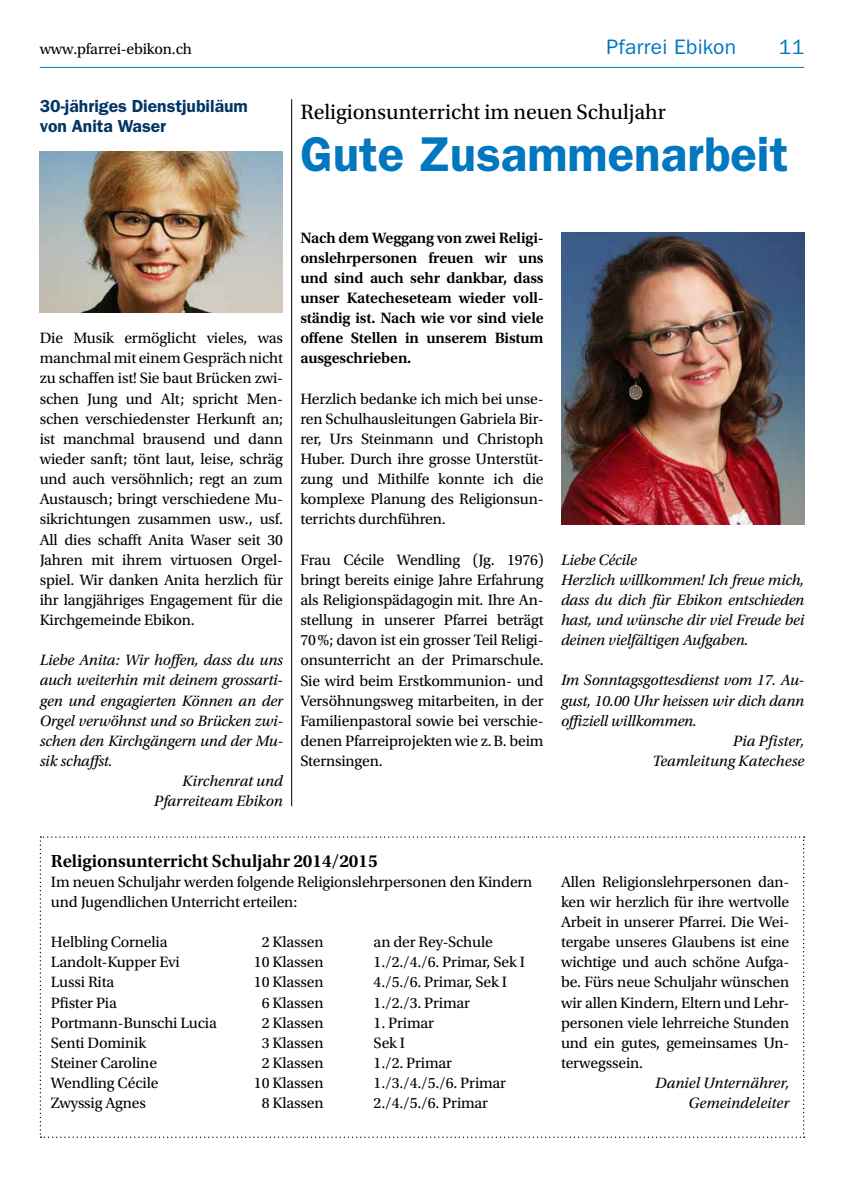
<style>
.page{position:relative;width:844px;height:1191px;background:#fff}
.page>*{position:absolute;margin:0;border:0;box-sizing:border-box;transform-origin:0 0}
.t1{font:600 49px "ITC Franklin Gothic Std";color:#0077be}
.t2{font:21.88px "Utopia Std";color:#000}
.t3{font:21px "ITC Franklin Gothic Std";letter-spacing:.01em;color:#0077be}
.t4{font:600 18.38px "Utopia Std";color:#000}
.t5{font:600 17.5px/20.1px "ITC Franklin Gothic Std";color:#003564}
.t6{font:15.75px/20.1px "Utopia Std";letter-spacing:-.01em;color:#000;text-align:justify}
.t7{font:italic 15.75px/20.1px "Utopia Std";letter-spacing:-.01em;color:#000}
.t8{font:600 15.75px/20.1px "Utopia Std";letter-spacing:-.01em;color:#000;text-align:justify}
.t9{font:italic 15.75px "Utopia Std";letter-spacing:.01em;color:#000}
</style>
<div class="page">
<hr style="left:40px;top:67px;width:764px;height:1px;background:#0077be">
<img style="left:40px;top:152px;width:243px;height:161px">
<img style="left:561px;top:232px;width:243px;height:292px">
<svg style="left:40px;top:836px;width:764px;height:301px"></svg>
<hr style="left:291px;top:99px;width:1px;height:707px;background:#000">
<p class="t6" style="left:40px;top:39px;width:154px">www.pfarrei-ebikon.ch</p>
<h3 class="t3" style="left:606px;top:35px;width:131px">Pfarrei Ebikon</h3>
<h3 class="t3" style="left:778px;top:35px;width:27px">11</h3>
<p class="t5" style="left:40px;top:96px;width:210px">30-jähriges Dienstjubiläum von Anita Waser</p>
<h2 class="t2" style="left:300px;top:100px;width:367px">Religionsunterricht im neuen Schuljahr</h2>
<h1 class="t1" style="left:300px;top:125px;width:489px">Gute Zusammenarbeit</h1>
<p class="t6" style="left:40px;top:328px;width:245px">Die Musik ermöglicht vieles, was manchmal mit einem Gespräch nicht zu schaffen ist! Sie baut Brücken zwi&shy;schen Jung und Alt; spricht Men&shy;schen verschiedenster Herkunft an; ist manchmal brausend und dann wieder sanft; tönt laut, leise, schräg und auch versöhnlich; regt an zum Austausch; bringt verschiedene Mu&shy;sikrichtungen zusammen usw., usf.<br>All dies schafft Anita Waser seit 30<br>Jahren mit ihrem virtuosen Orgel&shy;spiel. Wir danken Anita herzlich für ihr langjähriges Engagement für die Kirchgemeinde Ebikon.</p>
<p class="t7" style="left:40px;top:650px;width:245px">Liebe Anita: Wir hoffen, dass du uns</p>
<p class="t7" style="left:40px;top:670px;width:245px">auch weiterhin mit deinem grossarti-</p>
<p class="t7" style="left:40px;top:690px;width:245px">gen und engagierten Können an der</p>
<p class="t7" style="left:40px;top:711px;width:245px">Orgel verwöhnst und so Brücken zwi-</p>
<p class="t7" style="left:40px;top:731px;width:245px">schen den Kirchgängern und der Mu-</p>
<p class="t7" style="left:40px;top:751px;width:74px">sik schaffst.</p>
<p class="t7" style="left:182px;top:771px;width:102px">Kirchenrat und</p>
<p class="t7" style="left:154px;top:791px;width:131px">Pfarreiteam Ebikon</p>
<p class="t8" style="left:300px;top:227px;width:245px">Nach dem Weggang von zwei Religi&shy;onslehrpersonen freuen wir uns und sind auch sehr dankbar, dass unser Katecheseteam wieder voll&shy;ständig ist. Nach wie vor sind viele offene Stellen in unserem Bistum ausgeschrieben.</p>
<p class="t6" style="left:300px;top:389px;width:245px">Herzlich bedanke ich mich bei unse&shy;ren Schulhausleitungen Gabriela Bir&shy;rer, Urs Steinmann und Christoph Huber. Durch ihre grosse Unterstüt&shy;zung und Mithilfe konnte ich die komplexe Planung des Religionsun&shy;terrichts durchführen.</p>
<p class="t6" style="left:300px;top:550px;width:245px">Frau Cécile Wendling (Jg. 1976) bringt bereits einige Jahre Erfahrung als Religionspädagogin mit. Ihre An&shy;stellung in unserer Pfarrei beträgt 70%; davon ist ein grosser Teil Religi&shy;onsunterricht an der Primarschule.<br>Sie wird beim Erstkommunion- und Versöhnungsweg mitarbeiten, in der Familienpastoral sowie bei verschie&shy;denen Pfarreiprojekten wie z.B. beim Sternsingen.</p>
<p class="t7" style="left:561px;top:550px;width:245px">Liebe Cécile<br>Herzlich willkommen! Ich freue mich, dass du dich für Ebikon entschieden hast, und wünsche dir viel Freude bei deinen vielfältigen Aufgaben.</p>
<p class="t7" style="left:561px;top:670px;width:245px">Im Sonntagsgottesdienst vom 17. Au-</p>
<p class="t7" style="left:561px;top:690px;width:245px">gust, 10.00 Uhr heissen wir dich dann</p>
<p class="t7" style="left:561px;top:711px;width:137px">offiziell willkommen.</p>
<p class="t9" style="left:732px;top:732px;width:73px">Pia Pfister,</p>
<p class="t7" style="left:652px;top:751px;width:153px">Teamleitung Katechese</p>
<p class="t4" style="left:51px;top:850px;width:328px">Religionsunterricht Schuljahr 2014/2015</p>
<p class="t6" style="left:51px;top:872px;width:483px">Im neuen Schuljahr werden folgende Religionslehrpersonen den Kindern und Jugendlichen Unterricht erteilen:</p>
<p class="t6" style="left:51px;top:932px;width:118px">Helbling Cornelia</p>
<p class="t6" style="left:261px;top:932px;width:64px">2 Klassen</p>
<p class="t6" style="left:373px;top:932px;width:121px">an der Rey-Schule</p>
<p class="t6" style="left:51px;top:952px;width:130px">Landolt-Kupper Evi</p>
<p class="t6" style="left:254px;top:952px;width:71px">10 Klassen</p>
<p class="t6" style="left:373px;top:952px;width:153px">1./2./4./6. Primar, Sek I</p>
<p class="t6" style="left:51px;top:972px;width:65px">Lussi Rita</p>
<p class="t6" style="left:254px;top:972px;width:71px">10 Klassen</p>
<p class="t6" style="left:373px;top:972px;width:135px">4./5./6. Primar, Sek I</p>
<p class="t6" style="left:51px;top:992px;width:67px">Pfister Pia</p>
<p class="t6" style="left:261px;top:992px;width:64px">6 Klassen</p>
<p class="t6" style="left:373px;top:992px;width:98px">1./2./3. Primar</p>
<p class="t6" style="left:51px;top:1012px;width:167px">Portmann-Bunschi Lucia</p>
<p class="t6" style="left:261px;top:1012px;width:64px">2 Klassen</p>
<p class="t6" style="left:373px;top:1012px;width:62px">1. Primar</p>
<p class="t6" style="left:51px;top:1033px;width:97px">Senti Dominik</p>
<p class="t6" style="left:261px;top:1033px;width:64px">3 Klassen</p>
<p class="t6" style="left:373px;top:1033px;width:33px">Sek I</p>
<p class="t6" style="left:51px;top:1053px;width:108px">Steiner Caroline</p>
<p class="t6" style="left:261px;top:1053px;width:64px">2 Klassen</p>
<p class="t6" style="left:373px;top:1053px;width:80px">1./2. Primar</p>
<p class="t6" style="left:51px;top:1073px;width:109px">Wendling Cécile</p>
<p class="t6" style="left:254px;top:1073px;width:71px">10 Klassen</p>
<p class="t6" style="left:373px;top:1073px;width:134px">1./3./4./5./6. Primar</p>
<p class="t6" style="left:51px;top:1093px;width:96px">Zwyssig Agnes</p>
<p class="t6" style="left:261px;top:1093px;width:64px">8 Klassen</p>
<p class="t6" style="left:373px;top:1093px;width:116px">2./4./5./6. Primar</p>
<p class="t6" style="left:561px;top:872px;width:230px">Allen Religionslehrpersonen dan&shy;ken wir herzlich für ihre wertvolle Arbeit in unserer Pfarrei. Die Wei&shy;tergabe unseres Glaubens ist eine wichtige und auch schöne Aufga&shy;be. Fürs neue Schuljahr wünschen wir allen Kindern, Eltern und Lehr&shy;personen viele lehrreiche Stunden und ein gutes, gemeinsames Un&shy;terwegssein.</p>
<p class="t7" style="left:655px;top:1073px;width:136px;text-align:right">Daniel Unternährer,<br>Gemeindeleiter</p>
</div>
